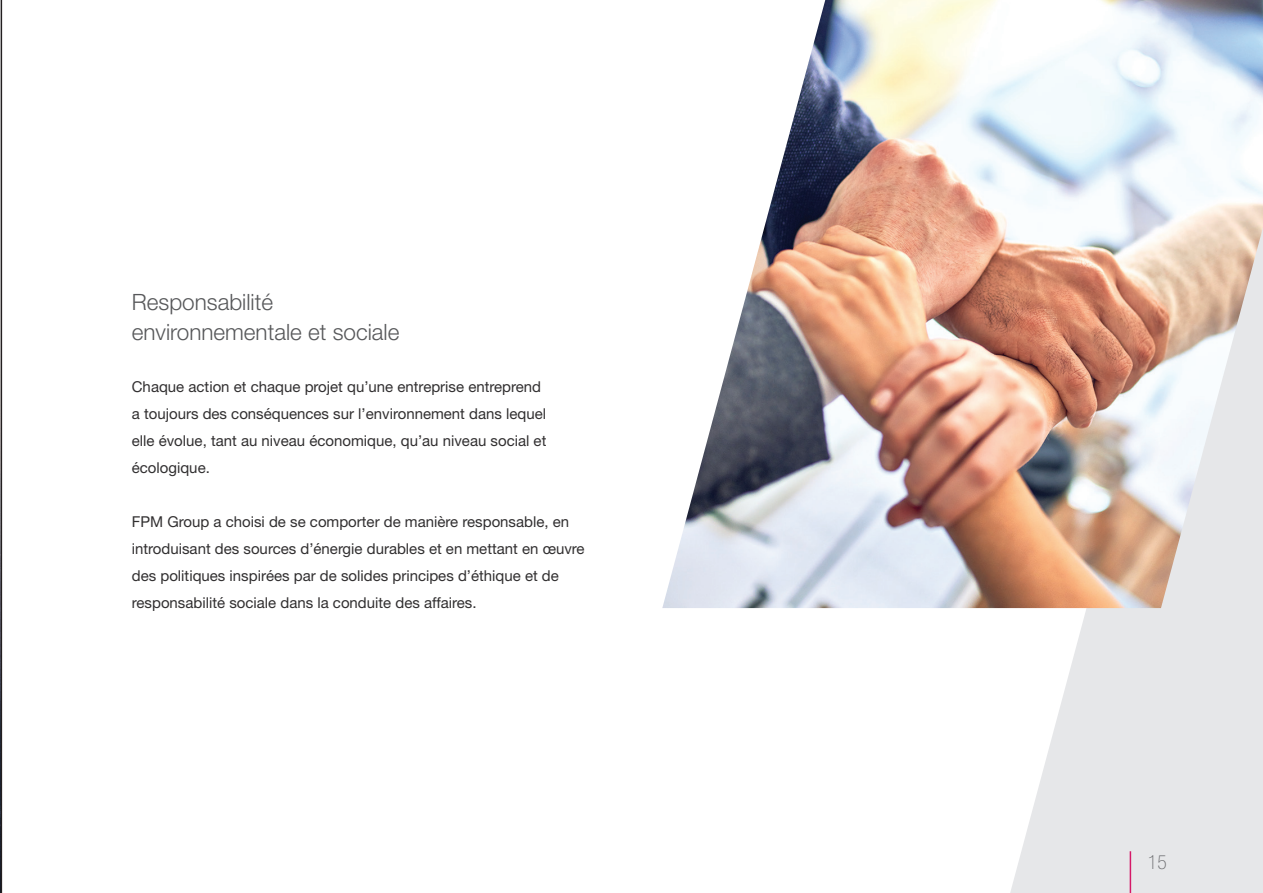
<style>
.page{position:relative;width:1263px;height:893px;background:#fff}
.page>*{position:absolute;margin:0;border:0;box-sizing:border-box;transform-origin:0 0}
.Sottotitolo{font:300 22.5px/30px "Helvetica Neue";color:#57585a}
.t1{font:100 condensed 19.5px "Helvetica Neue";color:#6c6d70}
.t2{font:15px/27px "Helvetica Neue";color:#312f30}
</style>
<div class="page">
<svg style="left:999px;top:608px;width:264px;height:285px;fill:#e6e7e9"></svg>
<img style="left:662px;top:0;width:601px;height:608px">
<svg style="left:0;top:0;width:2px;height:893px;background:#4c4a4d"></svg>
<hr style="left:1130px;top:851px;width:1px;height:42px;background:#d51968">
<p class="Sottotitolo" style="left:132px;top:286px;width:269px">Responsabilité environnementale et sociale</p>
<p class="t2" style="left:132px;top:373px;width:416px">Chaque action et chaque projet qu’une entreprise entreprend a toujours des conséquences sur l’environnement dans lequel elle évolue, tant au niveau économique, qu’au niveau social et écologique.</p>
<p class="t2" style="left:132px;top:508px;width:454px">FPM Group a choisi de se comporter de manière responsable, en introduisant des sources d’énergie durables et en mettant en œuvre des politiques inspirées par de solides principes d’éthique et de responsabilité sociale dans la conduite des affaires.</p>
<p class="t1" style="left:1148px;top:851px;width:20px">15</p>
</div>
